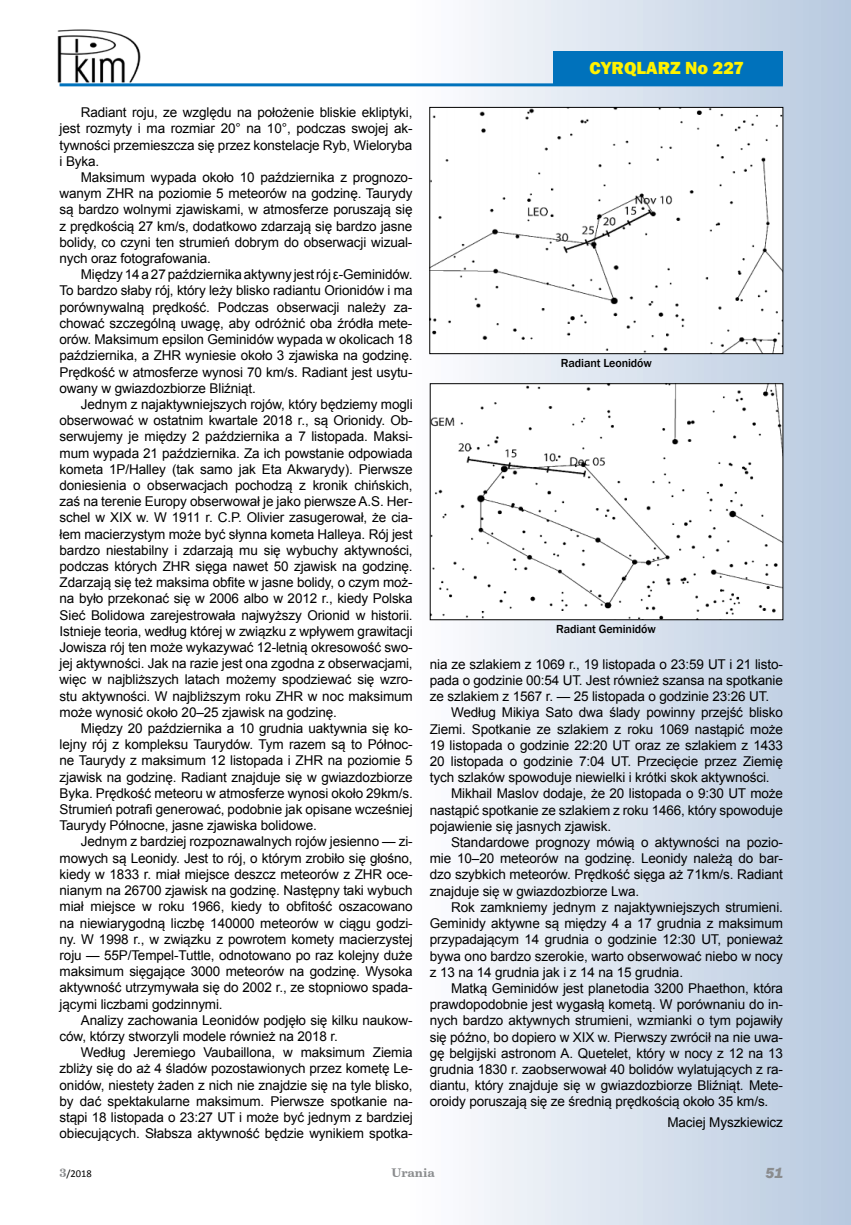
<style>
.page{position:relative;width:851px;height:1225px;background:#fff}
.page>*{position:absolute;margin:0;border:0;box-sizing:border-box;transform-origin:0 0}
.t1{font:800 18px "Franklin Gothic";color:#fff200}
.t2{font:italic 800 15px "Franklin Gothic";color:#8a8c8e}
.t3{font:13.5px/16.2px "Arial";letter-spacing:-.01em;color:#000;text-align:justify}
.t4{font:500 12px "Franklin Gothic";letter-spacing:-.01em;color:#000}
.t5{font:700 12px "Century Schoolbook BT";color:#8a8c8e}
.t6{font:10.5px "Calibri";color:#000}
.s1{font-family:"Century Schoolbook BT";font-weight:700;font-size:12px;color:#8a8c8e}
</style>
<div class="page">
<img style="left:404px;top:0;width:446px;height:1225px">
<hr style="left:60px;top:83px;width:722px;height:3px;background:#0072bc">
<div style="left:553px;top:51px;width:229px;height:34px;background:#0072bc"></div>
<img style="left:57px;top:29px;width:84px;height:53px">
<img style="left:431px;top:109px;width:350px;height:243px">
<div style="left:429px;top:107px;width:354px;height:247px;border:1px solid #000"></div>
<img style="left:432px;top:385px;width:349px;height:233px">
<div style="left:430px;top:383px;width:353px;height:237px;border:1px solid #000"></div>
<p class="t3" style="left:60px;top:104px;width:354px;text-indent:21px">Radiant roju, ze względu na położenie bliskie ekliptyki, jest rozmyty i ma rozmiar 20° na 10°, podczas swojej ak&shy;tywności przemieszcza się przez konstelacje Ryb, Wieloryba i Byka.</p>
<p class="t3" style="left:60px;top:169px;width:354px;text-indent:21px">Maksimum wypada około 10 października z prognozo&shy;wanym ZHR na poziomie 5 meteorów na godzinę. Taurydy są bardzo wolnymi zjawiskami, w atmosferze poruszają się z prędkością 27 km/s, dodatkowo zdarzają się bardzo jasne bolidy, co czyni ten strumień dobrym do obserwacji wizual&shy;nych oraz fotografowania.</p>
<p class="t3" style="left:60px;top:266px;width:354px;text-indent:21px">Między 14 a 27 października aktywny jest rój ε-Geminidów.<br>To bardzo słaby rój, który leży blisko radiantu Orionidów i ma porównywalną prędkość. Podczas obserwacji należy za&shy;chować szczególną uwagę, aby odróżnić oba źródła mete&shy;orów. Maksimum epsilon Geminidów wypada w okolicach 18 października, a ZHR wyniesie około 3 zjawiska na godzinę.<br>Prędkość w atmosferze wynosi 70 km/s. Radiant jest usytu&shy;owany w gwiazdozbiorze Bliźniąt.</p>
<p class="t3" style="left:60px;top:396px;width:354px;text-indent:21px">Jednym z najaktywniejszych rojów, który będziemy mogli obserwować w ostatnim kwartale 2018 r., są Orionidy. Ob&shy;serwujemy je między 2 października a 7 listopada. Maksi&shy;mum wypada 21 października. Za ich powstanie odpowiada kometa 1P/Halley (tak samo jak Eta Akwarydy). Pierwsze doniesienia o obserwacjach pochodzą z kronik chińskich, zaś na terenie Europy obserwował je jako pierwsze A.S. Her&shy;schel w XIX w. W 1911 r. C.P. Olivier zasugerował, że cia&shy;łem macierzystym może być słynna kometa Halleya. Rój jest bardzo niestabilny i zdarzają mu się wybuchy aktywności, podczas których ZHR sięga nawet 50 zjawisk na godzinę.<br>Zdarzają się też maksima obfite w jasne bolidy, o czym moż&shy;na było przekonać się w 2006 albo w 2012 r., kiedy Polska Sieć Bolidowa zarejestrowała najwyższy Orionid w historii.<br>Istnieje teoria, według której w związku z wpływem grawitacji Jowisza rój ten może wykazywać 12-letnią okresowość swo&shy;jej aktywności. Jak na razie jest ona zgodna z obserwacjami, więc w najbliższych latach możemy spodziewać się wzro&shy;stu aktywności. W najbliższym roku ZHR w noc maksimum może wynosić około 20–25 zjawisk na godzinę.</p>
<p class="t3" style="left:60px;top:720px;width:354px;text-indent:21px">Między 20 października a 10 grudnia uaktywnia się ko&shy;lejny rój z kompleksu Taurydów. Tym razem są to Północ&shy;ne Taurydy z maksimum 12 listopada i ZHR na poziomie 5 zjawisk na godzinę. Radiant znajduje się w gwiazdozbiorze Byka. Prędkość meteoru w atmosferze wynosi około 29km/s.<br>Strumień potrafi generować, podobnie jak opisane wcześniej Taurydy Północne, jasne zjawiska bolidowe.</p>
<p class="t3" style="left:60px;top:833px;width:354px;text-indent:21px">Jednym z bardziej rozpoznawalnych rojów jesienno — zi&shy;mowych są Leonidy. Jest to rój, o którym zrobiło się głośno, kiedy w 1833 r. miał miejsce deszcz meteorów z ZHR oce&shy;nianym na 26700 zjawisk na godzinę. Następny taki wybuch miał miejsce w roku 1966, kiedy to obfitość oszacowano na niewiarygodną liczbę 140000 meteorów w ciągu godzi&shy;ny. W 1998 r., w związku z powrotem komety macierzystej roju — 55P/Tempel-Tuttle, odnotowano po raz kolejny duże maksimum sięgające 3000 meteorów na godzinę. Wysoka aktywność utrzymywała się do 2002 r., ze stopniowo spada&shy;jącymi liczbami godzinnymi.</p>
<p class="t3" style="left:60px;top:1012px;width:354px;text-indent:21px">Analizy zachowania Leonidów podjęło się kilku naukow&shy;ców, którzy stworzyli modele również na 2018 r.</p>
<p class="t3" style="left:60px;top:1044px;width:354px;text-indent:21px">Według Jeremiego Vaubaillona, w maksimum Ziemia zbliży się do aż 4 śladów pozostawionych przez kometę Le&shy;onidów, niestety żaden z nich nie znajdzie się na tyle blisko, by dać spektakularne maksimum. Pierwsze spotkanie na&shy;stąpi 18 listopada o 23:27 UT i może być jednym z bardziej obiecujących. Słabsza aktywność będzie wynikiem spotka-</p>
<h1 class="t1" style="left:589px;top:57px;width:156px">CYRQLARZ No 227</h1>
<p class="t4" style="left:560px;top:356px;width:92px">Radiant Leonidów</p>
<p class="t4" style="left:556px;top:622px;width:101px">Radiant Geminidów</p>
<p class="t3" style="left:429px;top:656px;width:354px">nia ze szlakiem z 1069 r., 19 listopada o 23:59 UT i 21 listo&shy;pada o godzinie 00:54 UT. Jest również szansa na spotkanie ze szlakiem z 1567 r. — 25 listopada o godzinie 23:26 UT.</p>
<p class="t3" style="left:451px;top:704px;width:333px">Według Mikiya Sato dwa ślady powinny przejść blisko</p>
<p class="t3" style="left:430px;top:721px;width:354px">Ziemi. Spotkanie ze szlakiem z roku 1069 nastąpić może</p>
<p class="t3" style="left:430px;top:737px;width:354px">19 listopada o godzinie 22:20 UT oraz ze szlakiem z 1433</p>
<p class="t3" style="left:430px;top:753px;width:354px">20 listopada o godzinie 7:04 UT. Przecięcie przez Ziemię</p>
<p class="t3" style="left:430px;top:769px;width:341px">tych szlaków spowoduje niewielki i krótki skok aktywności.</p>
<p class="t3" style="left:451px;top:785px;width:333px">Mikhail Maslov dodaje, że 20 listopada o 9:30 UT może</p>
<p class="t3" style="left:430px;top:802px;width:354px">nastąpić spotkanie ze szlakiem z roku 1466, który spowoduje</p>
<p class="t3" style="left:430px;top:818px;width:183px">pojawienie się jasnych zjawisk.</p>
<p class="t3" style="left:451px;top:834px;width:333px">Standardowe prognozy mówią o aktywności na pozio-</p>
<p class="t3" style="left:430px;top:850px;width:354px">mie 10–20 meteorów na godzinę. Leonidy należą do bar-</p>
<p class="t3" style="left:430px;top:866px;width:354px">dzo szybkich meteorów. Prędkość sięga aż 71km/s. Radiant</p>
<p class="t3" style="left:430px;top:883px;width:211px">znajduje się w gwiazdozbiorze Lwa.</p>
<p class="t3" style="left:451px;top:899px;width:333px">Rok zamkniemy jednym z najaktywniejszych strumieni.</p>
<p class="t3" style="left:430px;top:915px;width:354px">Geminidy aktywne są między 4 a 17 grudnia z maksimum</p>
<p class="t3" style="left:430px;top:931px;width:354px">przypadającym 14 grudnia o godzinie 12:30 UT, ponieważ</p>
<p class="t3" style="left:430px;top:947px;width:354px">bywa ono bardzo szerokie, warto obserwować niebo w nocy</p>
<p class="t3" style="left:430px;top:964px;width:255px">z 13 na 14 grudnia jak i z 14 na 15 grudnia.</p>
<p class="t3" style="left:451px;top:980px;width:333px">Matką Geminidów jest planetodia 3200 Phaethon, która</p>
<p class="t3" style="left:430px;top:996px;width:354px">prawdopodobnie jest wygasłą kometą. W porównaniu do in-</p>
<p class="t3" style="left:430px;top:1012px;width:354px">nych bardzo aktywnych strumieni, wzmianki o tym pojawiły</p>
<p class="t3" style="left:430px;top:1028px;width:354px">się późno, bo dopiero w XIX w. Pierwszy zwrócił na nie uwa-</p>
<p class="t3" style="left:430px;top:1045px;width:354px">gę belgijski astronom A. Quetelet, który w nocy z 12 na 13</p>
<p class="t3" style="left:430px;top:1061px;width:354px">grudnia 1830 r. zaobserwował 40 bolidów wylatujących z ra-</p>
<p class="t3" style="left:430px;top:1077px;width:354px">diantu, który znajduje się w gwiazdozbiorze Bliźniąt. Mete-</p>
<p class="t3" style="left:430px;top:1093px;width:340px">oroidy poruszają się ze średnią prędkością około 35 km/s.</p>
<p class="t3" style="left:667px;top:1114px;width:117px">Maciej Myszkiewicz</p>
<p class="t6" style="left:60px;top:1166px;width:34px"><span class="s1">3</span>/2018</p>
<p class="t5" style="left:391px;top:1164px;width:45px">Urania</p>
<p class="t2" style="left:765px;top:1163px;width:19px">51</p>
</div>
